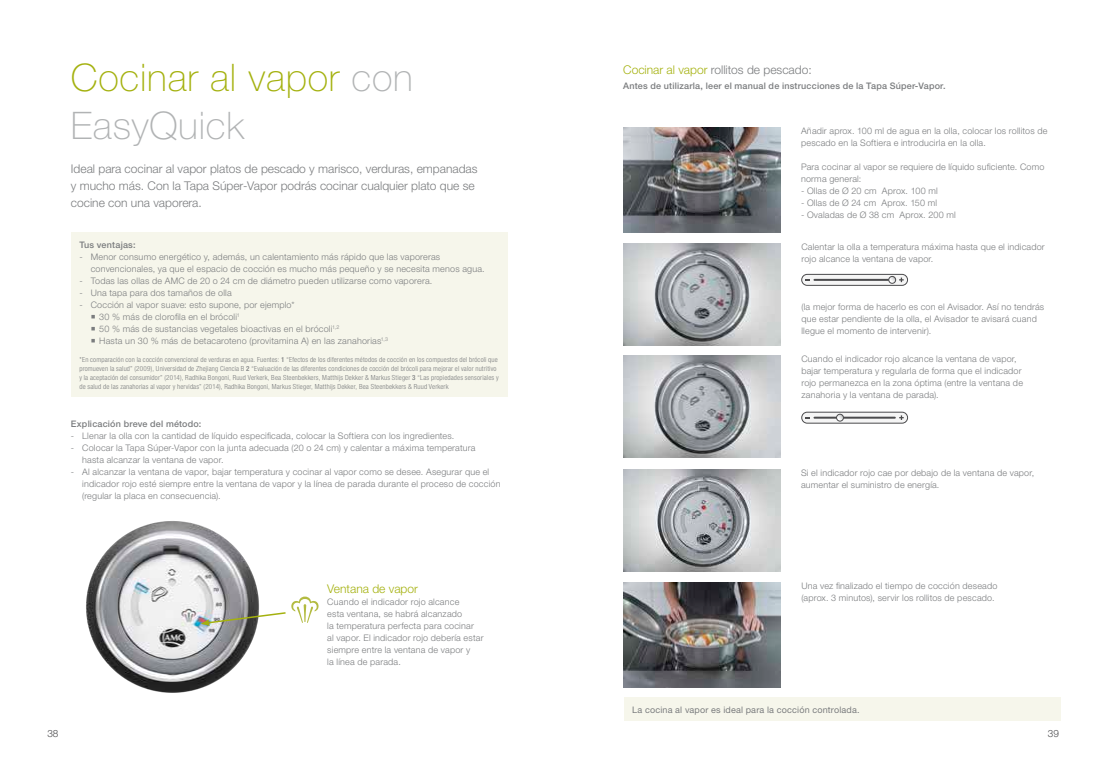
<style>
.page{position:relative;width:1106px;height:766px;background:#fff}
.page>*{position:absolute;margin:0;border:0;box-sizing:border-box;transform-origin:0 0}
.t1{font:100 38px/48px "Helvetica Neue LTW1 G";letter-spacing:.02em;color:#a4b10e}
.t2{font:300 12px/17px "Helvetica Neue LTW1 G";color:#7a7c7e}
.t3{font:300 12px "Helvetica Neue LTW1 G";color:#a4b10e}
.t4{font:300 10px "Helvetica Neue LTW1 G";color:#4b4b4d}
.t5{font:300 9px/12px "Helvetica Neue LTW1 G";letter-spacing:.02em;color:#7a7c7e}
.t6{font:500 9px "Helvetica Neue LTW1 G";letter-spacing:.02em;color:#7a7c7e}
.t7{font:9px "Helvetica Neue LTW1 G";letter-spacing:.02em;color:#7a7c7e}
.t8{font:300 condensed 7px/9px "Helvetica Neue LTW1 G";letter-spacing:.025em;color:#7a7c7e}
.s1{color:#b1b3b4}
.s2{font-weight:500}
.s3{color:#a4b10e}
</style>
<div class="page">
<img style="left:623px;top:128px;width:158px;height:104px">
<img style="left:623px;top:582px;width:157px;height:105px">
<img style="left:623px;top:356px;width:158px;height:102px">
<img style="left:623px;top:469px;width:158px;height:102px">
<img style="left:86px;top:521px;width:173px;height:172px">
<img style="left:623px;top:243px;width:158px;height:102px">
<div style="left:71px;top:232px;width:436px;height:165px;background:#f6f6eb"></div>
<div style="left:623px;top:697px;width:437px;height:24px;background:#f6f6eb"></div>
<svg style="left:801px;top:274px;width:106px;height:11px"></svg>
<div style="left:801px;top:274px;width:106px;height:11px;border:1px solid #4b4b4d;border-radius:5px"></div>
<hr style="left:814px;top:279px;width:80px;height:2px;background:#4b4b4d">
<svg style="left:888px;top:276px;width:15px;height:7px"></svg>
<div style="left:888px;top:276px;width:8px;height:7px;border:1px solid #4b4b4d;border-radius:50%"></div>
<svg style="left:201px;top:596px;width:118px;height:29px"></svg>
<svg style="left:801px;top:412px;width:106px;height:11px"></svg>
<div style="left:801px;top:412px;width:106px;height:11px;border:1px solid #4b4b4d;border-radius:5px"></div>
<svg style="left:899px;top:415px;width:4px;height:5px"></svg>
<hr style="left:814px;top:416px;width:80px;height:2px;background:#4b4b4d">
<svg style="left:836px;top:414px;width:7px;height:7px"></svg>
<div style="left:836px;top:414px;width:7px;height:7px;border:1px solid #4b4b4d;border-radius:50%"></div>
<h1 class="t1" style="left:71px;top:54px;width:343px">Cocinar al vapor <span class="s1">con<br>EasyQuick</span></h1>
<h2 class="t2" style="left:71px;top:160px;width:408px">Ideal para cocinar al vapor platos de pescado y marisco, verduras, empanadas y mucho más. Con la Tapa Súper-Vapor podrás cocinar cualquier plato que se cocine con una vaporera.</h2>
<p class="t6" style="left:79px;top:239px;width:58px">Tus ventajas:</p>
<p class="t5" style="left:91px;top:250px;width:395px;text-indent:-11px">- Menor consumo energético y, además, un calentamiento más rápido que las vaporeras convencionales, ya que el espacio de cocción es mucho más pequeño y se necesita menos agua.</p>
<p class="t5" style="left:79px;top:274px;width:354px">- Todas las ollas de AMC de 20 o 24 cm de diámetro pueden utilizarse como vaporera.</p>
<p class="t5" style="left:79px;top:286px;width:154px">- Una tapa para dos tamaños de olla</p>
<p class="t5" style="left:99px;top:298px;width:290px;text-indent:-20px">- Cocción al vapor suave: esto supone, por ejemplo*<br>30 % más de clorofila en el brócoli<sup>1<br></sup>50 % más de sustancias vegetales bioactivas en el brócoli<sup>1,2<br></sup>Hasta un 30 % más de betacaroteno (provitamina A) en las zanahorias<sup>1,3</sup></p>
<p class="t8" style="left:79px;top:354px;width:421px">*En comparación con la cocción convencional de verduras en agua. Fuentes: <span class="s2">1</span> “Efectos de los diferentes métodos de cocción en los compuestos del brócoli que promueven la salud” (2009), Universidad de Zhejiang Ciencia B <span class="s2">2</span> “Evaluación de las diferentes condiciones de cocción del brócoli para mejorar el valor nutritivo y la aceptación del consumidor” (2014), Radhika Bongoni, Ruud Verkerk, Bea Steenbekkers, Matthijs Dekker &amp; Markus Stieger <span class="s2">3</span> “Las propiedades sensoriales y de salud de las zanahorias al vapor y hervidas” (2014), Radhika Bongoni, Markus Stieger, Matthijs Dekker, Bea Steenbekkers &amp; Ruud Verkerk</p>
<p class="t6" style="left:71px;top:418px;width:132px">Explicación breve del método:</p>
<p class="t5" style="left:71px;top:429px;width:385px">- Llenar la olla con la cantidad de líquido especificada, colocar la Softiera con los ingredientes.</p>
<p class="t5" style="left:82px;top:441px;width:395px;text-indent:-11px">- Colocar la Tapa Súper-Vapor con la junta adecuada (20 o 24 cm) y calentar a máxima temperatura hasta alcanzar la ventana de vapor.</p>
<p class="t5" style="left:82px;top:465px;width:420px;text-indent:-11px">- Al alcanzar la ventana de vapor, bajar temperatura y cocinar al vapor como se desee. Asegurar que el indicador rojo esté siempre entre la ventana de vapor y la línea de parada durante el proceso de cocción (regular la placa en consecuencia).</p>
<h2 class="t3" style="left:327px;top:581px;width:92px">Ventana de vapor</h2>
<p class="t5" style="left:327px;top:595px;width:158px">Cuando el indicador rojo alcance<br>esta ventana, se habrá alcanzado<br>la temperatura perfecta para cocinar<br>al vapor. El indicador rojo debería estar siempre entre la ventana de vapor y<br>la línea de parada.</p>
<h2 class="t2" style="left:623px;top:62px;width:190px"><span class="s3">Cocinar al vapor</span> rollitos de pescado:</h2>
<p class="t6" style="left:623px;top:81px;width:324px">Antes de utilizarla, leer el manual de instrucciones de la Tapa Súper-Vapor.</p>
<p class="t5" style="left:801px;top:125px;width:248px">Añadir aprox. 100 ml de agua en la olla, colocar los rollitos de pescado en la Softiera e introducirla en la olla.</p>
<p class="t5" style="left:801px;top:161px;width:245px">Para cocinar al vapor se requiere de líquido suficiente. Como norma general:</p>
<p class="t5" style="left:801px;top:185px;width:138px">- Ollas de Ø 20 cm Aprox. 100 ml</p>
<p class="t5" style="left:801px;top:197px;width:138px">- Ollas de Ø 24 cm Aprox. 150 ml</p>
<p class="t5" style="left:801px;top:209px;width:156px">- Ovaladas de Ø 38 cm Aprox. 200 ml</p>
<p class="t5" style="left:801px;top:240px;width:245px">Calentar la olla a temperatura máxima hasta que el indicador rojo alcance la ventana de vapor.</p>
<p class="t5" style="left:801px;top:300px;width:244px">(la mejor forma de hacerlo es con el Avisador. Así no tendrás que estar pendiente de la olla, el Avisador te avisará cuand llegue el momento de intervenir).</p>
<p class="t5" style="left:801px;top:353px;width:223px">Cuando el indicador rojo alcance la ventana de vapor, bajar temperatura y regularla de forma que el indicador rojo permanezca en la zona óptima (entre la ventana de zanahoria y la ventana de parada).</p>
<p class="t5" style="left:801px;top:466px;width:235px">Si el indicador rojo cae por debajo de la ventana de vapor, aumentar el suministro de energía.</p>
<p class="t5" style="left:801px;top:579px;width:197px">Una vez finalizado el tiempo de cocción deseado (aprox. 3 minutos), servir los rollitos de pescado.</p>
<p class="t7" style="left:632px;top:703px;width:229px">La cocina al vapor es ideal para la cocción controlada.</p>
<p class="t4" style="left:47px;top:727px;width:13px">38</p>
<p class="t4" style="left:1047px;top:727px;width:13px">39</p>
</div>
